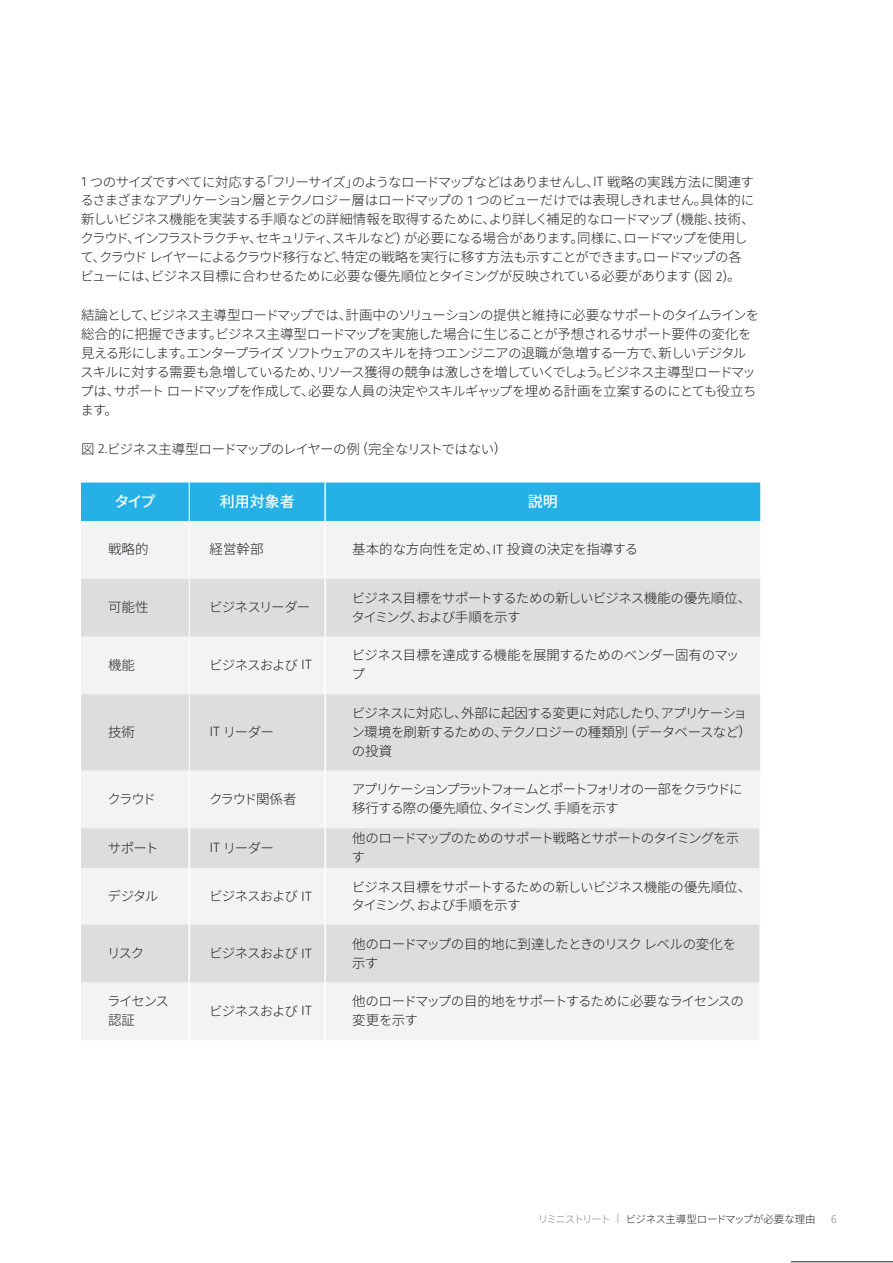
<style>
.page{position:relative;width:893px;height:1263px;background:#fff}
.page>*{position:absolute;margin:0;border:0;box-sizing:border-box;transform-origin:0 0}
.Chart_Body_Copy{font:500 15px "Source Han Sans JP";color:#fff}
.Body_copy{font:300 13.5px/18.9px "Source Han Sans JP";letter-spacing:-.055em;color:#231f20}
.Chart_Body_Copy-2{font:300 13.5px/18.9px "Source Han Sans JP";letter-spacing:-.055em;color:#231f20}
.Chart_Body_Copy-3{font:300 13.5px/18.9px "Source Han Sans JP";letter-spacing:-.1em;color:#231f20}
.Chart_Body_Copy-4{font:300 13.5px "Source Han Sans JP";letter-spacing:-.075em;color:#231f20}
.Chart_Body_Copy-5{font:300 13.5px "Source Han Sans JP";letter-spacing:-.005em;color:#231f20}
.Chart_Body_Copy-6{font:300 13.5px "Source Han Sans JP";letter-spacing:-.095em;color:#231f20}
.Page_Numbers{font:300 10.5px "Source Han Sans JP";letter-spacing:-.055em;color:#231f20}
.t1{font:300 10.5px "Source Han Sans JP";color:#808285}
.s1{font-family:"Fira Sans"}
.s2{color:#808285}
.s3{font-family:"Fira Sans";color:#808285}
</style>
<div class="page">
<hr style="left:791px;top:1261px;width:102px;height:1px;background:#231f20">
<div style="left:81px;top:482px;width:679px;height:39px;background:#26b1e6"></div>
<div style="left:81px;top:521px;width:679px;height:519px;background:#f2f3f4"></div>
<svg style="left:81px;top:579px;width:679px;height:403px;fill:#dcdddf"></svg>
<hr style="left:189px;top:482px;width:1px;height:39px;background:#fff">
<hr style="left:189px;top:521px;width:1px;height:58px;background:#fff">
<hr style="left:189px;top:579px;width:1px;height:57px;background:#fff">
<hr style="left:189px;top:636px;width:1px;height:58px;background:#fff">
<hr style="left:189px;top:694px;width:1px;height:76px;background:#fff">
<hr style="left:189px;top:770px;width:1px;height:58px;background:#fff">
<hr style="left:324px;top:482px;width:2px;height:39px;background:#fff">
<hr style="left:324px;top:521px;width:2px;height:58px;background:#fff">
<hr style="left:324px;top:579px;width:2px;height:57px;background:#fff">
<hr style="left:324px;top:636px;width:2px;height:58px;background:#fff">
<hr style="left:324px;top:694px;width:2px;height:76px;background:#fff">
<hr style="left:324px;top:770px;width:2px;height:58px;background:#fff">
<hr style="left:188px;top:828px;width:2px;height:40px;background:#fff">
<hr style="left:324px;top:828px;width:2px;height:40px;background:#fff">
<hr style="left:759px;top:828px;width:2px;height:40px;background:#fff">
<hr style="left:188px;top:868px;width:2px;height:57px;background:#fff">
<hr style="left:324px;top:868px;width:2px;height:57px;background:#fff">
<hr style="left:188px;top:925px;width:2px;height:57px;background:#fff">
<hr style="left:324px;top:925px;width:2px;height:57px;background:#fff">
<hr style="left:759px;top:925px;width:2px;height:57px;background:#fff">
<hr style="left:188px;top:982px;width:2px;height:58px;background:#fff">
<hr style="left:324px;top:982px;width:2px;height:58px;background:#fff">
<hr style="left:759px;top:982px;width:2px;height:58px;background:#fff">
<p class="Body_copy" style="left:80px;top:172px;width:676px"><span class="s1">1</span> つのサイズですべてに対応する「フリーサイズ」のようなロードマップなどはありませんし、<span class="s1">IT</span> 戦略の実践方法に関連するさまざまなアプリケーション層とテクノロジー層はロードマップの <span class="s1">1</span> つのビューだけでは表現しきれません。具体的に新しいビジネス機能を実装する手順などの詳細情報を取得するために、より詳しく補足的なロードマップ <span class="s1">(</span>機能、技術、クラウド、インフラストラクチャ、セキュリティ、スキルなど<span class="s1">)</span> が必要になる場合があります。同様に、ロードマップを使用して、クラウドレイヤーによるクラウド移行など、特定の戦略を実行に移す方法も示すことができます。ロードマップの各ビューには、ビジネス目標に合わせるために必要な優先順位とタイミングが反映されている必要があります <span class="s1">(</span>図 <span class="s1">2)</span>。</p>
<p class="Body_copy" style="left:80px;top:306px;width:680px">結論として、ビジネス主導型ロードマップでは、計画中のソリューションの提供と維持に必要なサポートのタイムラインを総合的に把握できます。ビジネス主導型ロードマップを実施した場合に生じることが予想されるサポート要件の変化を見える形にします。エンタープライズソフトウェアのスキルを持つエンジニアの退職が急増する一方で、新しいデジタルスキルに対する需要も急増しているため、リソース獲得の競争は激しさを増していくでしょう。ビジネス主導型ロードマップは、サポートロードマップを作成して、必要な人員の決定やスキルギャップを埋める計画を立案するのにとても役立ちます。</p>
<p class="Body_copy" style="left:81px;top:440px;width:419px">図 <span class="s1">2.</span>ビジネス主導型ロードマップのレイヤーの例 <span class="s1">(</span>完全なリストではない<span class="s1">)</span></p>
<p class="Chart_Body_Copy" style="left:114px;top:493px;width:43px">タイプ</p>
<p class="Chart_Body_Copy" style="left:220px;top:493px;width:76px">利用対象者</p>
<p class="Chart_Body_Copy" style="left:528px;top:493px;width:31px">説明</p>
<p class="Chart_Body_Copy-2" style="left:108px;top:540px;width:42px">戦略的</p>
<p class="Chart_Body_Copy-2" style="left:209px;top:540px;width:55px">経営幹部</p>
<p class="Chart_Body_Copy-5" style="left:352px;top:542px;width:288px">基本的な方向性を定め、<span class="s1">IT</span> 投資の決定を指導する</p>
<p class="Chart_Body_Copy-2" style="left:108px;top:598px;width:42px">可能性</p>
<p class="Chart_Body_Copy-2" style="left:209px;top:598px;width:103px">ビジネスリーダー</p>
<p class="Chart_Body_Copy-2" style="left:352px;top:589px;width:401px">ビジネス目標をサポートするための新しいビジネス機能の優先順位、タイミング、および手順を示す</p>
<p class="Chart_Body_Copy-2" style="left:108px;top:656px;width:28px">機能</p>
<p class="Chart_Body_Copy-4" style="left:209px;top:657px;width:104px">ビジネスおよび <span class="s1">IT</span></p>
<p class="Chart_Body_Copy-2" style="left:351px;top:646px;width:389px">ビジネス目標を達成する機能を展開するためのベンダー固有のマップ</p>
<p class="Chart_Body_Copy-2" style="left:108px;top:723px;width:28px">技術</p>
<p class="Chart_Body_Copy-2" style="left:209px;top:723px;width:66px"><span class="s1">IT</span> リーダー</p>
<p class="Chart_Body_Copy-2" style="left:351px;top:704px;width:397px">ビジネスに対応し、外部に起因する変更に対応したり、アプリケーション環境を刷新するための、テクノロジーの種類別 <span class="s1">(</span>データベースなど<span class="s1">)</span>の投資</p>
<p class="Chart_Body_Copy-2" style="left:108px;top:790px;width:50px">クラウド</p>
<p class="Chart_Body_Copy-6" style="left:209px;top:791px;width:89px">クラウド関係者</p>
<p class="Chart_Body_Copy-3" style="left:352px;top:780px;width:392px">アプリケーションプラットフォームとポートフォリオの一部をクラウドに移行する際の優先順位、タイミング、手順を示す</p>
<p class="Chart_Body_Copy-2" style="left:108px;top:839px;width:52px">サポート</p>
<p class="Chart_Body_Copy-2" style="left:209px;top:839px;width:66px"><span class="s1">IT</span> リーダー</p>
<p class="Chart_Body_Copy-2" style="left:351px;top:829px;width:389px">他のロードマップのためのサポート戦略とサポートのタイミングを示す</p>
<p class="Chart_Body_Copy-2" style="left:108px;top:887px;width:52px">デジタル</p>
<p class="Chart_Body_Copy-4" style="left:209px;top:888px;width:104px">ビジネスおよび <span class="s1">IT</span></p>
<p class="Chart_Body_Copy-2" style="left:352px;top:877px;width:401px">ビジネス目標をサポートするための新しいビジネス機能の優先順位、タイミング、および手順を示す</p>
<p class="Chart_Body_Copy-2" style="left:107px;top:944px;width:39px">リスク</p>
<p class="Chart_Body_Copy-4" style="left:209px;top:946px;width:104px">ビジネスおよび <span class="s1">IT</span></p>
<p class="Chart_Body_Copy-2" style="left:352px;top:935px;width:386px">他のロードマップの目的地に到達したときのリスクレベルの変化を示す</p>
<p class="Chart_Body_Copy-2" style="left:107px;top:992px;width:63px">ライセンス認証</p>
<p class="Chart_Body_Copy-4" style="left:209px;top:1003px;width:104px">ビジネスおよび <span class="s1">IT</span></p>
<p class="Chart_Body_Copy-2" style="left:352px;top:992px;width:393px">他のロードマップの目的地をサポートするために必要なライセンスの変更を示す</p>
<p class="Page_Numbers" style="left:538px;top:1213px;width:279px"><span class="s2">リミニストリート</span> <span class="s3">|</span> ビジネス主導型ロードマップが必要な理由</p>
<p class="t1" style="left:831px;top:1213px;width:7px">6</p>
</div>
